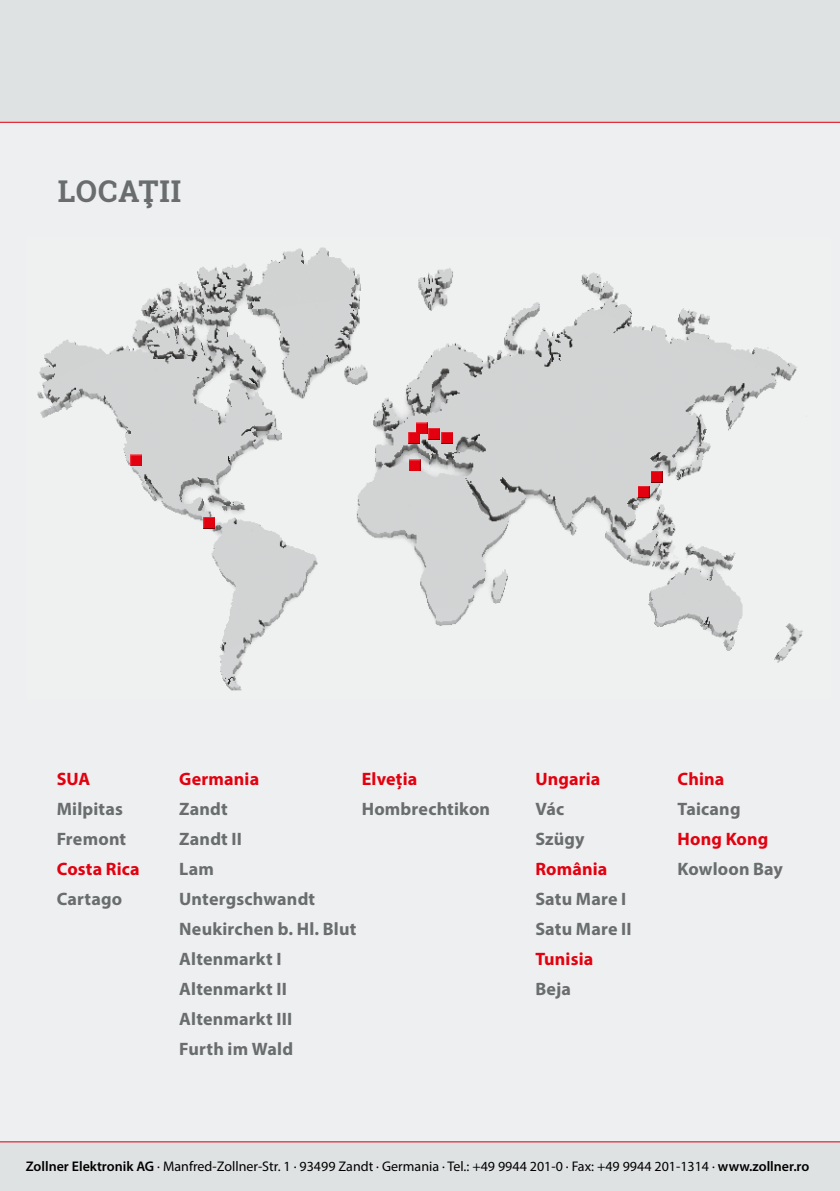
<style>
.page{position:relative;width:840px;height:1191px;background:#fff}
.page>*{position:absolute;margin:0;border:0;box-sizing:border-box;transform-origin:0 0}
.t1{font:700 30px "Roboto Slab";letter-spacing:.025em;color:#696d6e}
.t2{font:700 18px/30px "Myriad Pro";letter-spacing:.01em;color:#696d6e}
.t3{font:700 18px "Myriad Pro";letter-spacing:.01em;color:#e3000f}
.t4{font:14px "Myriad Pro";color:#000}
.s1{font-weight:600}
</style>
<div class="page">
<div style="left:0;top:0;width:839px;height:1191px;background:#eeeff0"></div>
<div style="left:0;top:1141px;width:839px;height:50px;background:#dfe2e3"></div>
<div style="left:0;top:0;width:839px;height:122px;background:#dfe2e3"></div>
<hr style="left:0;top:122px;width:839px;height:1px;background:#e3000f">
<hr style="left:0;top:1141px;width:839px;height:1px;background:#e3000f">
<img style="left:37px;top:247px;width:766px;height:444px">
<div style="left:129px;top:453px;width:14px;height:12px;background:#ee6870"></div>
<div style="left:129px;top:455px;width:14px;height:12px;background:#000;opacity:.8"></div>
<div style="left:202px;top:515px;width:14px;height:13px;background:#fff;opacity:.8"></div>
<div style="left:202px;top:517px;width:14px;height:12px;background:#000;opacity:.8"></div>
<div style="left:427px;top:427px;width:14px;height:12px;background:#d2d3d3"></div>
<div style="left:427px;top:428px;width:14px;height:12px;background:#000;opacity:.8"></div>
<div style="left:440px;top:431px;width:14px;height:12px;background:#d2d3d3"></div>
<div style="left:440px;top:432px;width:14px;height:12px;background:#000;opacity:.8"></div>
<div style="left:408px;top:458px;width:13px;height:13px;background:#ee6870"></div>
<div style="left:408px;top:460px;width:13px;height:12px;background:#e3000f"></div>
<div style="left:407px;top:431px;width:14px;height:12px;background:#d2d3d3"></div>
<div style="left:407px;top:432px;width:14px;height:12px;background:#000;opacity:.8"></div>
<div style="left:636px;top:484px;width:14px;height:13px;background:#d2d3d3"></div>
<div style="left:636px;top:486px;width:14px;height:12px;background:#000;opacity:.8"></div>
<div style="left:649px;top:470px;width:14px;height:12px;background:#fff;opacity:.8"></div>
<div style="left:649px;top:471px;width:14px;height:12px;background:#000;opacity:.8"></div>
<div style="left:414px;top:421px;width:14px;height:12px;background:#fff;opacity:.8"></div>
<div style="left:414px;top:423px;width:14px;height:12px;background:#000;opacity:.8"></div>
<h1 class="t1" style="left:58px;top:170px;width:125px">LOCAŢII</h1>
<p class="t3" style="left:57px;top:767px;width:35px">SUA</p>
<p class="t2" style="left:57px;top:793px;width:71px">Milpitas<br>Fremont</p>
<p class="t3" style="left:57px;top:857px;width:84px">Costa Rica</p>
<p class="t2" style="left:57px;top:883px;width:67px">Cartago</p>
<p class="t3" style="left:361px;top:767px;width:57px">Elveția</p>
<p class="t2" style="left:361px;top:793px;width:130px">Hombrechtikon</p>
<p class="t3" style="left:179px;top:767px;width:81px">Germania</p>
<p class="t2" style="left:179px;top:793px;width:179px">Zandt<br>Zandt II<br>Lam<br>Untergschwandt<br>Neukirchen b. Hl. Blut<br>Altenmarkt I<br>Altenmarkt II<br>Altenmarkt III<br>Furth im Wald</p>
<p class="t3" style="left:535px;top:767px;width:67px">Ungaria</p>
<p class="t2" style="left:535px;top:793px;width:51px">Vác<br>Szügy</p>
<p class="t3" style="left:535px;top:857px;width:74px">România</p>
<p class="t2" style="left:535px;top:883px;width:98px">Satu Mare I<br>Satu Mare II</p>
<p class="t3" style="left:535px;top:947px;width:59px">Tunisia</p>
<p class="t2" style="left:535px;top:973px;width:37px">Beja</p>
<p class="t3" style="left:677px;top:767px;width:48px">China</p>
<p class="t2" style="left:677px;top:793px;width:64px">Taicang</p>
<p class="t3" style="left:677px;top:827px;width:92px">Hong Kong</p>
<p class="t2" style="left:677px;top:853px;width:107px">Kowloon Bay</p>
<p class="t4" style="left:26px;top:1158px;width:784px"><span class="s1">Zollner Elektronik AG</span> · Manfred-Zollner-Str. 1 · 93499 Zandt · Germania · Tel.: +49 9944 201-0 · Fax: +49 9944 201-1314 · <span class="s1">www.zollner.ro</span></p>
</div>
